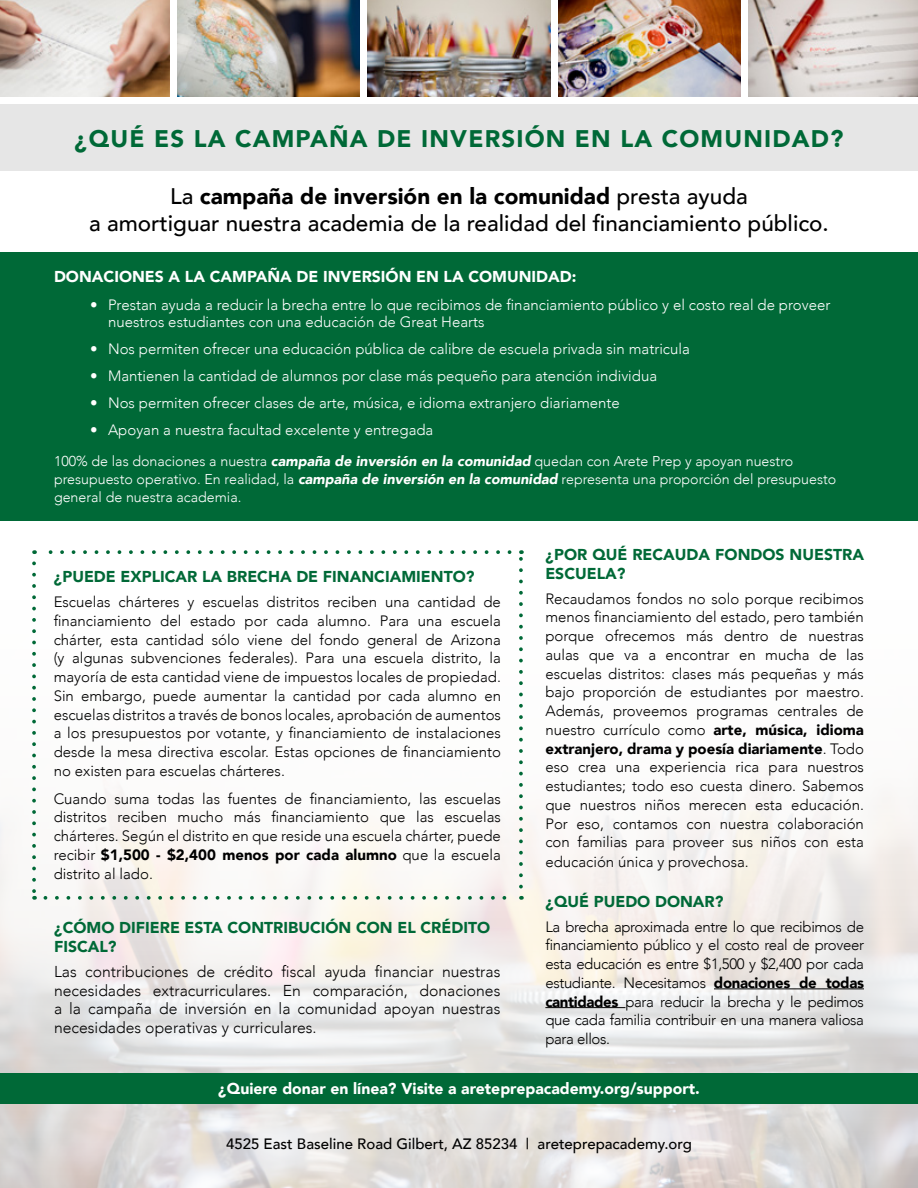
<style>
.page{position:relative;width:918px;height:1188px;background:#fff}
.page>*{position:absolute;margin:0;border:0;box-sizing:border-box;transform-origin:0 0}
.t1{font:900 24px "Avenir";letter-spacing:.05em;color:#006937}
.t2{font:500 22.5px/27px "Avenir";color:#000;text-align:center}
.t3{font:300 15.75px/18.8px "Avenir";color:#000;text-align:justify}
.t4{font:900 15.75px/18.9px "Avenir";color:#006937}
.t5{font:900 15.75px "Avenir";color:#fff}
.t6{font:300 15px/18.8px "Avenir";color:#000;text-align:justify}
.t7{font:300 15px/16.5px "Avenir";color:#fff}
.t8{font:500 15px "Avenir";color:#000}
.t9{font:300 14.25px/18px "Avenir";color:#fff}
.s1{font-weight:900}
.s2{font-weight:900;font-style:italic}
</style>
<div class="page">
<img style="left:0;top:757px;width:918px;height:431px">
<div style="left:0;top:104px;width:918px;height:67px;background:#e6e6e6"></div>
<div style="left:0;top:252px;width:918px;height:268px;background:#006937"></div>
<svg style="left:45px;top:896px;width:470px;height:4px"></svg>
<svg style="left:32px;top:563px;width:4px;height:337px"></svg>
<svg style="left:519px;top:550px;width:4px;height:337px"></svg>
<svg style="left:34px;top:550px;width:476px;height:4px"></svg>
<div style="left:0;top:1073px;width:918px;height:31px;background:#006937"></div>
<img style="left:0;top:0;width:169px;height:96px">
<img style="left:177px;top:0;width:183px;height:96px">
<img style="left:368px;top:0;width:182px;height:96px">
<img style="left:558px;top:0;width:183px;height:96px">
<img style="left:749px;top:0;width:169px;height:96px">
<hr style="left:714px;top:988px;width:150px;height:1px;background:#000">
<hr style="left:545px;top:1007px;width:80px;height:1px;background:#000">
<h1 class="t1" style="left:74px;top:118px;width:771px">¿QUÉ ES LA CAMPAÑA DE INVERSIÓN EN LA COMUNIDAD?</h1>
<h2 class="t2" style="left:89px;top:181px;width:741px">La <span class="s1">campaña de inversión en la comunidad</span> presta ayuda<br>a amortiguar nuestra academia de la realidad del financiamiento público.</h2>
<p class="t5" style="left:54px;top:263px;width:524px">DONACIONES A LA CAMPAÑA DE INVERSIÓN EN LA COMUNIDAD:</p>
<p class="t7" style="left:108px;top:297px;width:724px;text-indent:-18px">• Prestan ayuda a reducir la brecha entre lo que recibimos de financiamiento público y el costo real de proveer nuestros estudiantes con una educación de Great Hearts</p>
<p class="t7" style="left:90px;top:340px;width:601px">• Nos permiten ofrecer una educación pública de calibre de escuela privada sin matricula</p>
<p class="t7" style="left:90px;top:367px;width:569px">• Mantienen la cantidad de alumnos por clase más pequeño para atención individua</p>
<p class="t7" style="left:90px;top:394px;width:531px">• Nos permiten ofrecer clases de arte, música, e idioma extranjero diariamente</p>
<p class="t7" style="left:90px;top:421px;width:345px">• Apoyan a nuestra facultad excelente y entregada</p>
<p class="t9" style="left:54px;top:452px;width:784px">100% de las donaciones a nuestra <span class="s2">campaña de inversión en la comunidad</span> quedan con Arete Prep y apoyan nuestro presupuesto operativo. En realidad, la <span class="s2">campaña de inversión en la comunidad</span> representa una proporción del presupuesto general de nuestra academia.</p>
<p class="t4" style="left:545px;top:545px;width:320px">¿POR QUÉ RECAUDA FONDOS NUESTRA<br>ESCUELA?</p>
<p class="t6" style="left:545px;top:589px;width:320px">Recaudamos fondos no solo porque recibimos menos financiamiento del estado, pero también porque ofrecemos más dentro de nuestras aulas que va a encontrar en mucha de las escuelas distritos: clases más pequeñas y más bajo proporción de estudiantes por maestro.<br>Además, proveemos programas centrales de nuestro currículo como <span class="s1">arte, música, idioma extranjero, drama y poesía diariamente</span>. Todo eso crea una experiencia rica para nuestros estudiantes; todo eso cuesta dinero. Sabemos que nuestros niños merecen esta educación.<br>Por eso, contamos con nuestra colaboración con familias para proveer sus niños con esta educación única y provechosa.</p>
<p class="t4" style="left:54px;top:567px;width:422px">¿PUEDE EXPLICAR LA BRECHA DE FINANCIAMIENTO?</p>
<p class="t6" style="left:54px;top:593px;width:449px">Escuelas chárteres y escuelas distritos reciben una cantidad de financiamiento del estado por cada alumno. Para una escuela chárter, esta cantidad sólo viene del fondo general de Arizona (y algunas subvenciones federales). Para una escuela distrito, la mayoría de esta cantidad viene de impuestos locales de propiedad.<br>Sin embargo, puede aumentar la cantidad por cada alumno en escuelas distritos a través de bonos locales, aprobación de aumentos a los presupuestos por votante, y financiamiento de instalaciones desde la mesa directiva escolar. Estas opciones de financiamiento no existen para escuelas chárteres.</p>
<p class="t6" style="left:54px;top:789px;width:449px">Cuando suma todas las fuentes de financiamiento, las escuelas distritos reciben mucho más financiamiento que las escuelas chárteres. Según el distrito en que reside una escuela chárter, puede recibir <span class="s1">$1,500 - $2,400 menos por cada alumno</span> que la escuela distrito al lado.</p>
<p class="t4" style="left:54px;top:918px;width:438px">¿CÓMO DIFIERE ESTA CONTRIBUCIÓN CON EL CRÉDITO<br>FISCAL?</p>
<p class="t3" style="left:54px;top:962px;width:448px">Las contribuciones de crédito fiscal ayuda financiar nuestras necesidades extracurriculares. En comparación, donaciones a la campaña de inversión en la comunidad apoyan nuestras necesidades operativas y curriculares.</p>
<p class="t4" style="left:545px;top:891px;width:180px">¿QUÉ PUEDO DONAR?</p>
<p class="t6" style="left:545px;top:917px;width:320px">La brecha aproximada entre lo que recibimos de financiamiento público y el costo real de proveer esta educación es entre $1,500 y $2,400 por cada estudiante. Necesitamos <span class="s1">donaciones de todas cantidades</span> para reducir la brecha y le pedimos que cada familia contribuir en una manera valiosa para ellos.</p>
<p class="t5" style="left:218px;top:1075px;width:483px">¿Quiere donar en línea? Visite a areteprepacademy.org/support.</p>
<p class="t8" style="left:226px;top:1131px;width:467px">4525 East Baseline Road Gilbert, AZ 85234 | areteprepacademy.org</p>
</div>
